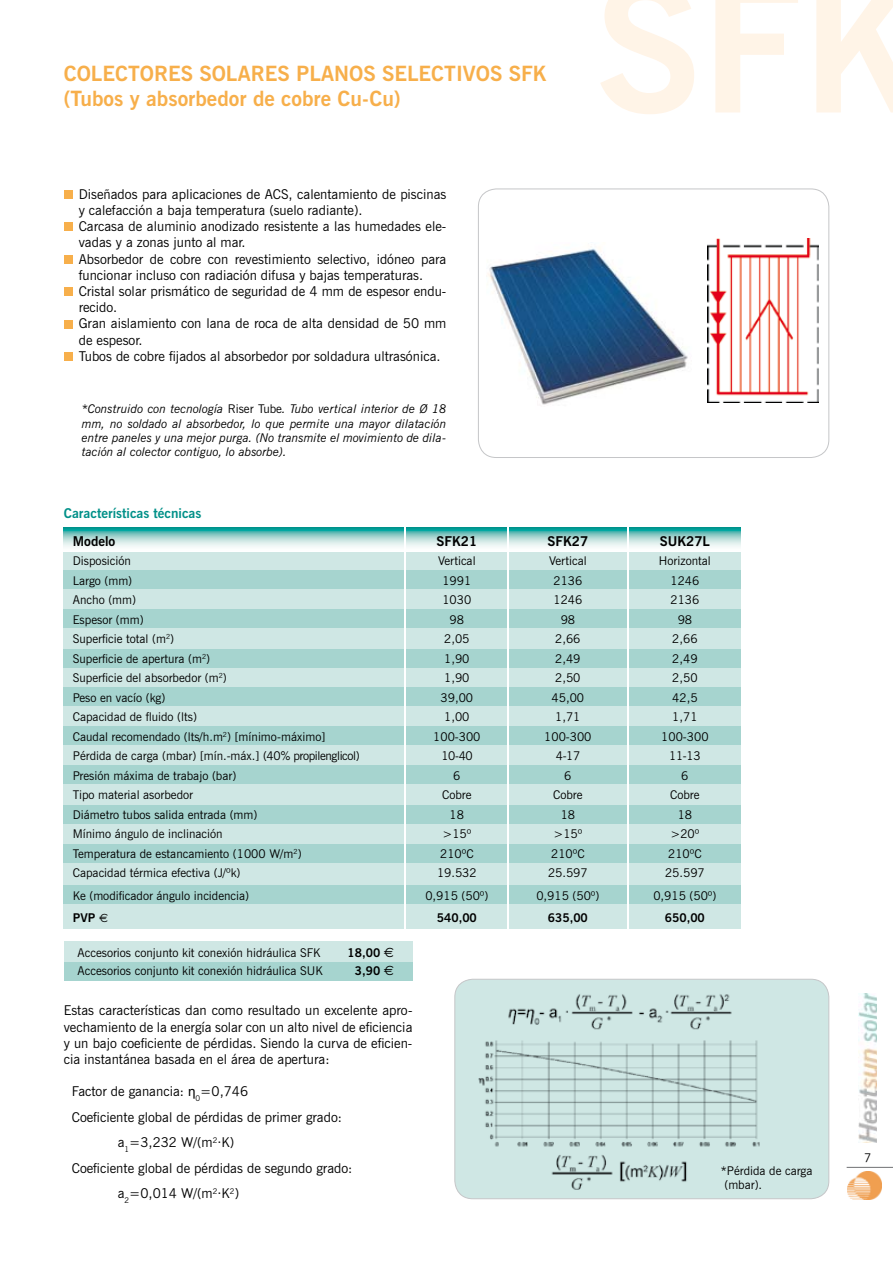
<style>
.page{position:relative;width:893px;height:1263px;background:#fff}
.page>*{position:absolute;margin:0;border:0;box-sizing:border-box;transform-origin:0 0}
.t1{font:700 180px "News Gothic BT";color:#fff4e7}
.t2{font:700 21px/25.2px "News Gothic BT";color:#f7af4b}
.t3{font:13.5px/16.2px "News Gothic BT";color:#000}
.t4{font:700 13.5px "News Gothic BT";color:#009088}
.t5{font:700 13.5px "News Gothic BT";color:#000}
.t6{font:12px/14.4px "News Gothic BT";color:#000}
.t7{font:italic 12px/14.4px "News Gothic BT";color:#000;text-align:justify}
.t8{font:700 12px "News Gothic BT";color:#000}
.s1{font-style:normal}
.s2{font-family:"Euro Sig";font-weight:400}
.s3{font-family:"Euro Sig";font-weight:400;font-size:13.5px}
.s4{font-family:"Arial"}
</style>
<div class="page">
<img style="left:847px;top:1171px;width:35px;height:28px">
<hr style="left:846px;top:1167px;width:47px;height:1px;background:#707173">
<img style="left:858px;top:993px;width:19px;height:150px">
<div style="left:64px;top:941px;width:348px;height:38px;background:#cfe7e4"></div>
<div style="left:455px;top:979px;width:374px;height:220px;background:#cfe7e4;border-radius:18px"></div>
<div style="left:454px;top:979px;width:375px;height:220px;border:1px solid #c5c6c8;border-radius:18px"></div>
<div style="left:478px;top:189px;width:351px;height:269px;border:1px solid #c5c6c8;border-radius:18px"></div>
<img style="left:488px;top:247px;width:200px;height:158px">
<img style="left:478px;top:994px;width:282px;height:195px">
<div style="left:64px;top:190px;width:9px;height:9px;background:#f7af4b"></div>
<div style="left:64px;top:222px;width:9px;height:9px;background:#f7af4b"></div>
<div style="left:64px;top:255px;width:9px;height:9px;background:#f7af4b"></div>
<div style="left:64px;top:287px;width:9px;height:9px;background:#f7af4b"></div>
<div style="left:64px;top:320px;width:9px;height:9px;background:#f7af4b"></div>
<div style="left:64px;top:352px;width:9px;height:9px;background:#f7af4b"></div>
<img style="left:707px;top:238px;width:111px;height:165px">
<div style="left:64px;top:548px;width:677px;height:381px;background:#cfe7e4"></div>
<div style="left:64px;top:571px;width:677px;height:18px;background:#a6d4cf"></div>
<svg style="left:64px;top:527px;width:677px;height:25px"></svg>
<div style="left:64px;top:610px;width:677px;height:18px;background:#a6d4cf"></div>
<div style="left:64px;top:649px;width:677px;height:18px;background:#a6d4cf"></div>
<div style="left:64px;top:688px;width:677px;height:18px;background:#a6d4cf"></div>
<div style="left:64px;top:727px;width:677px;height:18px;background:#a6d4cf"></div>
<div style="left:64px;top:766px;width:677px;height:18px;background:#a6d4cf"></div>
<div style="left:64px;top:806px;width:677px;height:18px;background:#a6d4cf"></div>
<div style="left:64px;top:844px;width:677px;height:19px;background:#a6d4cf"></div>
<div style="left:64px;top:886px;width:677px;height:18px;background:#a6d4cf"></div>
<hr style="left:404px;top:523px;width:2px;height:410px;background:#fff">
<hr style="left:507px;top:521px;width:2px;height:411px;background:#fff">
<hr style="left:627px;top:521px;width:2px;height:411px;background:#fff">
<div style="left:64px;top:962px;width:348px;height:18px;background:#a6d4cf"></div>
<h2 class="t2" style="left:64px;top:61px;width:484px">COLECTORES SOLARES PLANOS SELECTIVOS SFK (Tubos y absorbedor de cobre Cu-Cu)</h2>
<p class="t3" style="left:79px;top:187px;width:369px">Diseñados para aplicaciones de ACS, calentamiento de piscinas y calefacción a baja temperatura (suelo radiante).<br>Carcasa de aluminio anodizado resistente a las humedades ele&shy;vadas y a zonas junto al mar.<br>Absorbedor de cobre con revestimiento selectivo, idóneo para funcionar incluso con radiación difusa y bajas temperaturas.<br>Cristal solar prismático de seguridad de 4 mm de espesor endu&shy;recido.<br>Gran aislamiento con lana de roca de alta densidad de 50 mm de espesor.<br>Tubos de cobre fijados al absorbedor por soldadura ultrasónica.</p>
<p class="t7" style="left:82px;top:403px;width:366px">*Construido con tecnología <span class="s1">Riser Tube</span>. Tubo vertical interior de Ø 18 mm, no soldado al absorbedor, lo que permite una mayor dilatación entre paneles y una mejor purga. (No transmite el movimiento de dila&shy;tación al colector contiguo, lo absorbe).</p>
<p class="t4" style="left:64px;top:505px;width:139px">Características técnicas</p>
<h1 class="t1" style="left:595px;top:-55px;width:327px">SFK</h1>
<p class="t5" style="left:73px;top:533px;width:44px">Modelo</p>
<p class="t5" style="left:436px;top:533px;width:42px">SFK21</p>
<p class="t5" style="left:547px;top:533px;width:42px">SFK27</p>
<p class="t5" style="left:660px;top:533px;width:52px">SUK27L</p>
<p class="t6" style="left:73px;top:555px;width:60px">Disposición</p>
<p class="t6" style="left:438px;top:555px;width:39px">Vertical</p>
<p class="t6" style="left:549px;top:555px;width:39px">Vertical</p>
<p class="t6" style="left:659px;top:555px;width:53px">Horizontal</p>
<p class="t6" style="left:73px;top:574px;width:61px">Largo (mm)</p>
<p class="t6" style="left:442px;top:574px;width:30px">1991</p>
<p class="t6" style="left:553px;top:574px;width:30px">2136</p>
<p class="t6" style="left:670px;top:574px;width:30px">1246</p>
<p class="t6" style="left:73px;top:594px;width:65px">Ancho (mm)</p>
<p class="t6" style="left:442px;top:594px;width:30px">1030</p>
<p class="t6" style="left:553px;top:594px;width:30px">1246</p>
<p class="t6" style="left:670px;top:594px;width:30px">2136</p>
<p class="t6" style="left:73px;top:613px;width:72px">Espesor (mm)</p>
<p class="t6" style="left:450px;top:613px;width:16px">98</p>
<p class="t6" style="left:561px;top:613px;width:16px">98</p>
<p class="t6" style="left:678px;top:613px;width:16px">98</p>
<p class="t6" style="left:73px;top:633px;width:103px">Superficie total (m<sup>2</sup>)</p>
<p class="t6" style="left:444px;top:633px;width:27px">2,05</p>
<p class="t6" style="left:555px;top:633px;width:27px">2,66</p>
<p class="t6" style="left:672px;top:633px;width:27px">2,66</p>
<p class="t6" style="left:73px;top:652px;width:139px">Superficie de apertura (m<sup>2</sup>)</p>
<p class="t6" style="left:444px;top:652px;width:27px">1,90</p>
<p class="t6" style="left:555px;top:652px;width:27px">2,49</p>
<p class="t6" style="left:672px;top:652px;width:27px">2,49</p>
<p class="t6" style="left:73px;top:672px;width:156px">Superficie del absorbedor (m<sup>2</sup>)</p>
<p class="t6" style="left:444px;top:672px;width:27px">1,90</p>
<p class="t6" style="left:555px;top:672px;width:27px">2,50</p>
<p class="t6" style="left:672px;top:672px;width:27px">2,50</p>
<p class="t6" style="left:73px;top:691px;width:94px">Peso en vacío (kg)</p>
<p class="t6" style="left:441px;top:691px;width:34px">39,00</p>
<p class="t6" style="left:552px;top:691px;width:34px">45,00</p>
<p class="t6" style="left:672px;top:691px;width:27px">42,5</p>
<p class="t6" style="left:73px;top:711px;width:126px">Capacidad de fluido (lts)</p>
<p class="t6" style="left:444px;top:711px;width:27px">1,00</p>
<p class="t6" style="left:555px;top:711px;width:27px">1,71</p>
<p class="t6" style="left:672px;top:711px;width:27px">1,71</p>
<p class="t6" style="left:73px;top:730px;width:254px">Caudal recomendado (lts/h.m<sup>2</sup>) [mínimo-máximo]</p>
<p class="t6" style="left:433px;top:730px;width:49px">100-300</p>
<p class="t6" style="left:544px;top:730px;width:49px">100-300</p>
<p class="t6" style="left:661px;top:730px;width:49px">100-300</p>
<p class="t6" style="left:73px;top:750px;width:288px">Pérdida de carga (mbar) [mín.-máx.] (40% propilenglicol)</p>
<p class="t6" style="left:441px;top:750px;width:33px">10-40</p>
<p class="t6" style="left:556px;top:750px;width:26px">4-17</p>
<p class="t6" style="left:669px;top:750px;width:33px">11-13</p>
<p class="t6" style="left:73px;top:769px;width:165px">Presión máxima de trabajo (bar)</p>
<p class="t6" style="left:453px;top:769px;width:9px">6</p>
<p class="t6" style="left:564px;top:769px;width:9px">6</p>
<p class="t6" style="left:681px;top:769px;width:9px">6</p>
<p class="t6" style="left:73px;top:789px;width:122px">Tipo material asorbedor</p>
<p class="t6" style="left:442px;top:789px;width:31px">Cobre</p>
<p class="t6" style="left:553px;top:789px;width:31px">Cobre</p>
<p class="t6" style="left:670px;top:789px;width:31px">Cobre</p>
<p class="t6" style="left:73px;top:808px;width:186px">Diámetro tubos salida entrada (mm)</p>
<p class="t6" style="left:450px;top:808px;width:16px">18</p>
<p class="t6" style="left:561px;top:808px;width:16px">18</p>
<p class="t6" style="left:678px;top:808px;width:16px">18</p>
<p class="t6" style="left:73px;top:828px;width:151px">Mínimo ángulo de inclinación</p>
<p class="t6" style="left:442px;top:828px;width:30px">&gt;15º</p>
<p class="t6" style="left:553px;top:828px;width:30px">&gt;15º</p>
<p class="t6" style="left:670px;top:828px;width:30px">&gt;20º</p>
<p class="t6" style="left:73px;top:847px;width:230px">Temperatura de estancamiento (1000 W/m<sup>2</sup>)</p>
<p class="t6" style="left:440px;top:847px;width:35px">210ºC</p>
<p class="t6" style="left:551px;top:847px;width:35px">210ºC</p>
<p class="t6" style="left:668px;top:847px;width:35px">210ºC</p>
<p class="t6" style="left:73px;top:867px;width:169px">Capacidad térmica efectiva (J/ºk)</p>
<p class="t6" style="left:437px;top:867px;width:41px">19.532</p>
<p class="t6" style="left:548px;top:867px;width:41px">25.597</p>
<p class="t6" style="left:665px;top:867px;width:41px">25.597</p>
<p class="t6" style="left:73px;top:889px;width:178px">Ke (modificador ángulo incidencia)</p>
<p class="t6" style="left:425px;top:889px;width:64px">0,915 (50º)</p>
<p class="t6" style="left:536px;top:889px;width:64px">0,915 (50º)</p>
<p class="t6" style="left:653px;top:889px;width:64px">0,915 (50º)</p>
<p class="t8" style="left:73px;top:911px;width:37px">PVP <span class="s2">€</span></p>
<p class="t8" style="left:437px;top:911px;width:41px">540,00</p>
<p class="t8" style="left:548px;top:911px;width:41px">635,00</p>
<p class="t8" style="left:665px;top:911px;width:41px">650,00</p>
<p class="t6" style="left:78px;top:946px;width:245px">Accesorios conjunto kit conexión hidráulica SFK</p>
<p class="t8" style="left:348px;top:946px;width:48px">18,00 <span class="s3">€</span></p>
<p class="t6" style="left:78px;top:964px;width:247px">Accesorios conjunto kit conexión hidráulica SUK</p>
<p class="t8" style="left:355px;top:964px;width:41px">3,90 <span class="s3">€</span></p>
<p class="t3" style="left:64px;top:1004px;width:350px;text-align:justify">Estas características dan como resultado un excelente apro&shy;vechamiento de la energía solar con un alto nivel de eficiencia y un bajo coeficiente de pérdidas. Siendo la curva de eficien&shy;cia instantánea basada en el área de apertura:</p>
<p class="t3" style="left:72px;top:1085px;width:178px">Factor de ganancia: <span class="s4">η</span><sub>0</sub>=0,746</p>
<p class="t3" style="left:72px;top:1110px;width:272px">Coeficiente global de pérdidas de primer grado:</p>
<p class="t3" style="left:118px;top:1136px;width:118px">a<sub>1</sub>=3,232 W/(m<sup>2</sup>·K)</p>
<p class="t3" style="left:72px;top:1161px;width:282px">Coeficiente global de pérdidas de segundo grado:</p>
<p class="t3" style="left:118px;top:1187px;width:123px">a<sub>2</sub>=0,014 W/(m<sup>2</sup>·K<sup>2</sup>)</p>
<p class="t6" style="left:724px;top:1164px;width:90px;text-indent:-4px">*Pérdida de carga (mbar).</p>
<p class="t6" style="left:864px;top:1152px;width:9px">7</p>
</div>
